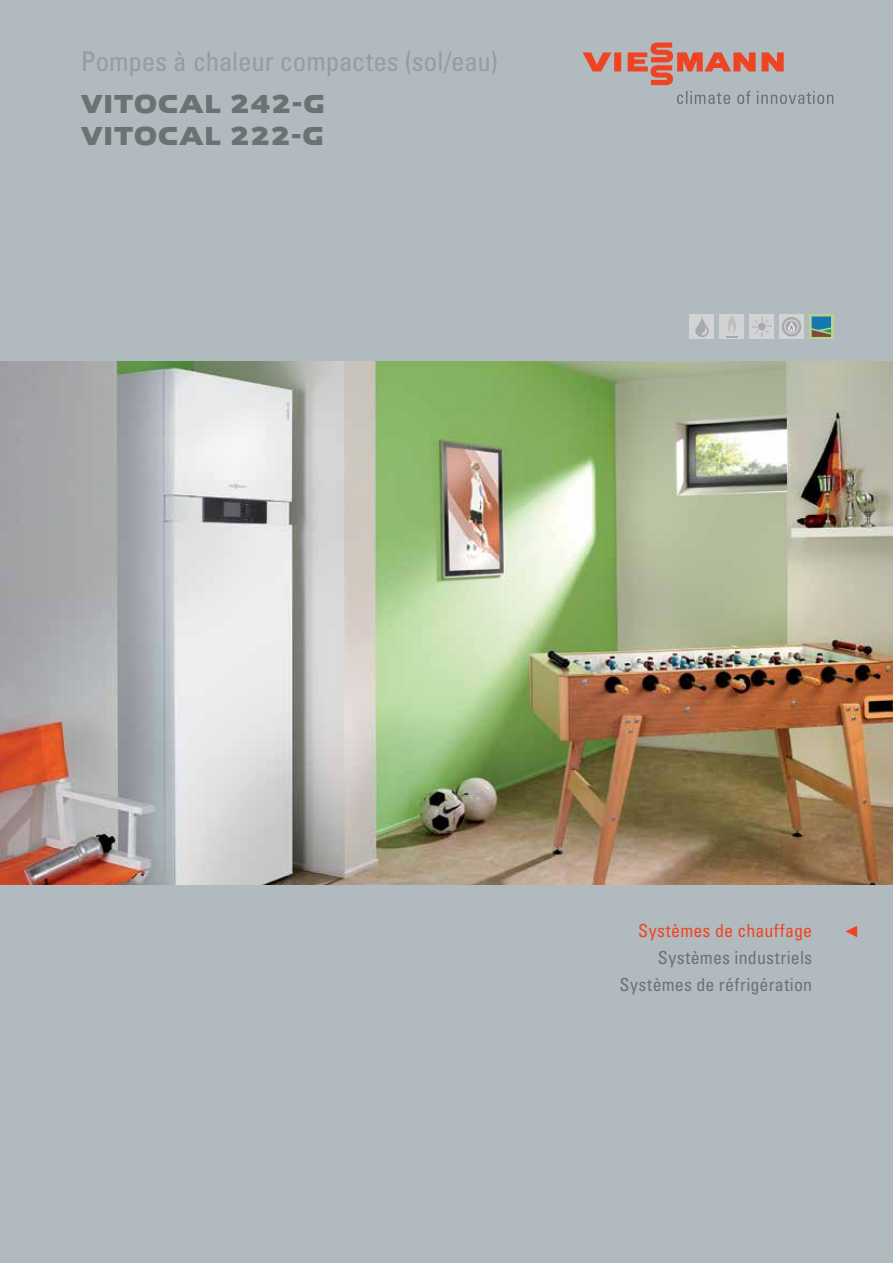
<style>
.page{position:relative;width:893px;height:1263px;background:#b1babf}
.page>*{position:absolute;margin:0;border:0;box-sizing:border-box;transform-origin:0 0}
.t1{font:condensed 27px "Univers LT Std";letter-spacing:-.005em;color:#979d9e}
.t2{font:27px/32.4px "VIESSMANN Normal";color:#6a7374}
.t3{font:condensed 18px/27px "Univers LT Std";letter-spacing:.01em;color:#6a7374;text-align:right}
.t4{font:condensed 18px "Univers LT Std";letter-spacing:.01em;color:#ef4423}
</style>
<div class="page">
<svg style="left:809px;top:315px;width:24px;height:24px"></svg>
<svg style="left:812px;top:316px;width:19px;height:21px"></svg>
<div style="left:750px;top:315px;width:24px;height:24px;background:#d1d3d4"></div>
<svg style="left:752px;top:317px;width:19px;height:19px"></svg>
<div style="left:779px;top:315px;width:24px;height:24px;background:#d1d3d4"></div>
<div style="left:782px;top:317px;width:19px;height:19px;background:#a7a9ac;border-radius:50%"></div>
<svg style="left:784px;top:319px;width:15px;height:15px"></svg>
<div style="left:720px;top:315px;width:24px;height:24px;background:#d1d3d4"></div>
<svg style="left:726px;top:316px;width:12px;height:22px"></svg>
<div style="left:690px;top:315px;width:24px;height:24px;background:#d1d3d4"></div>
<svg style="left:695px;top:317px;width:14px;height:20px"></svg>
<img style="left:0;top:361px;width:893px;height:523px">
<svg style="left:677px;top:91px;width:156px;height:13px"></svg>
<svg style="left:583px;top:43px;width:201px;height:42px"></svg>
<svg style="left:845px;top:926px;width:12px;height:11px"></svg>
<h1 class="t1" style="left:81px;top:44px;width:419px">Pompes à chaleur compactes (sol/eau)</h1>
<h1 class="t2" style="left:81px;top:88px;width:246px">VITOCAL 242-G<br>VITOCAL 222-G</h1>
<p class="t4" style="left:638px;top:920px;width:176px">Systèmes de chauffage</p>
<p class="t3" style="left:620px;top:944px;width:194px">Systèmes industriels<br>Systèmes de réfrigération</p>
</div>
